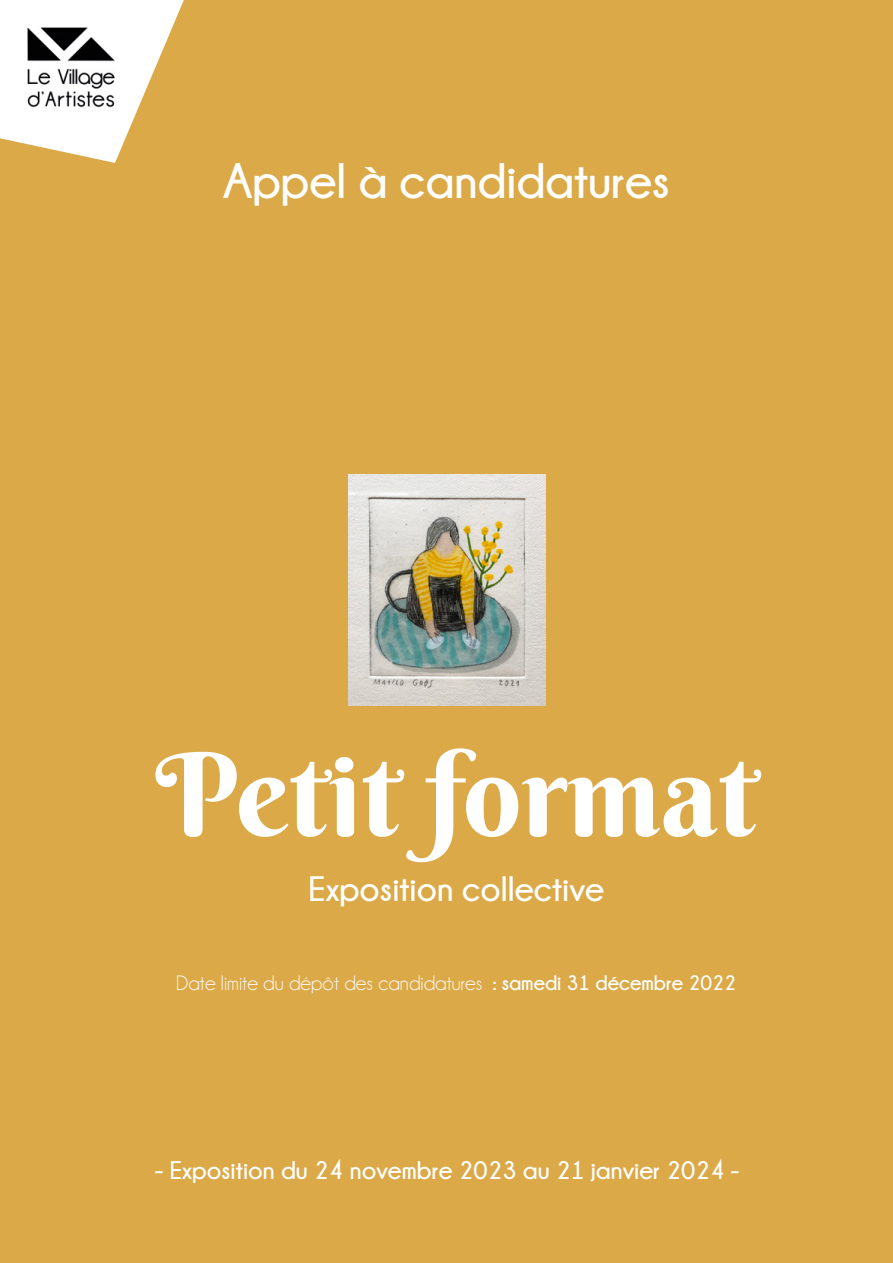
<style>
.page{position:relative;width:893px;height:1263px;background:#dba947}
.page>*{position:absolute;margin:0;border:0;box-sizing:border-box;transform-origin:0 0}
.t1{font:115.5px "Berkshire Swash";color:#fff}
.t2{font:700 49.65px "Champagne&Limousines";color:#fff}
.t3{font:700 35.25px "Champagne&Limousines";color:#fff}
.t4{font:700 25.5px "Champagne&Limousines";color:#fff}
.t5{font:21px "Champagne&Limousines";color:#fff}
.s1{font-weight:700}
</style>
<div class="page">
<svg style="left:0;top:0;width:184px;height:163px"></svg>
<img style="left:348px;top:474px;width:198px;height:231px">
<img style="left:26px;top:26px;width:90px;height:82px">
<h2 class="t2" style="left:223px;top:153px;width:448px">Appel à candidatures</h2>
<h1 class="t1" style="left:155px;top:723px;width:603px">Petit format</h1>
<h3 class="t3" style="left:308px;top:869px;width:297px">Exposition collective</h3>
<p class="t5" style="left:176px;top:973px;width:562px">Date limite du dépôt des candidatures <span class="s1">: samedi 31 décembre 2022</span></p>
<p class="t4" style="left:155px;top:1156px;width:586px">- Exposition du 24 novembre 2023 au 21 janvier 2024 -</p>
</div>
